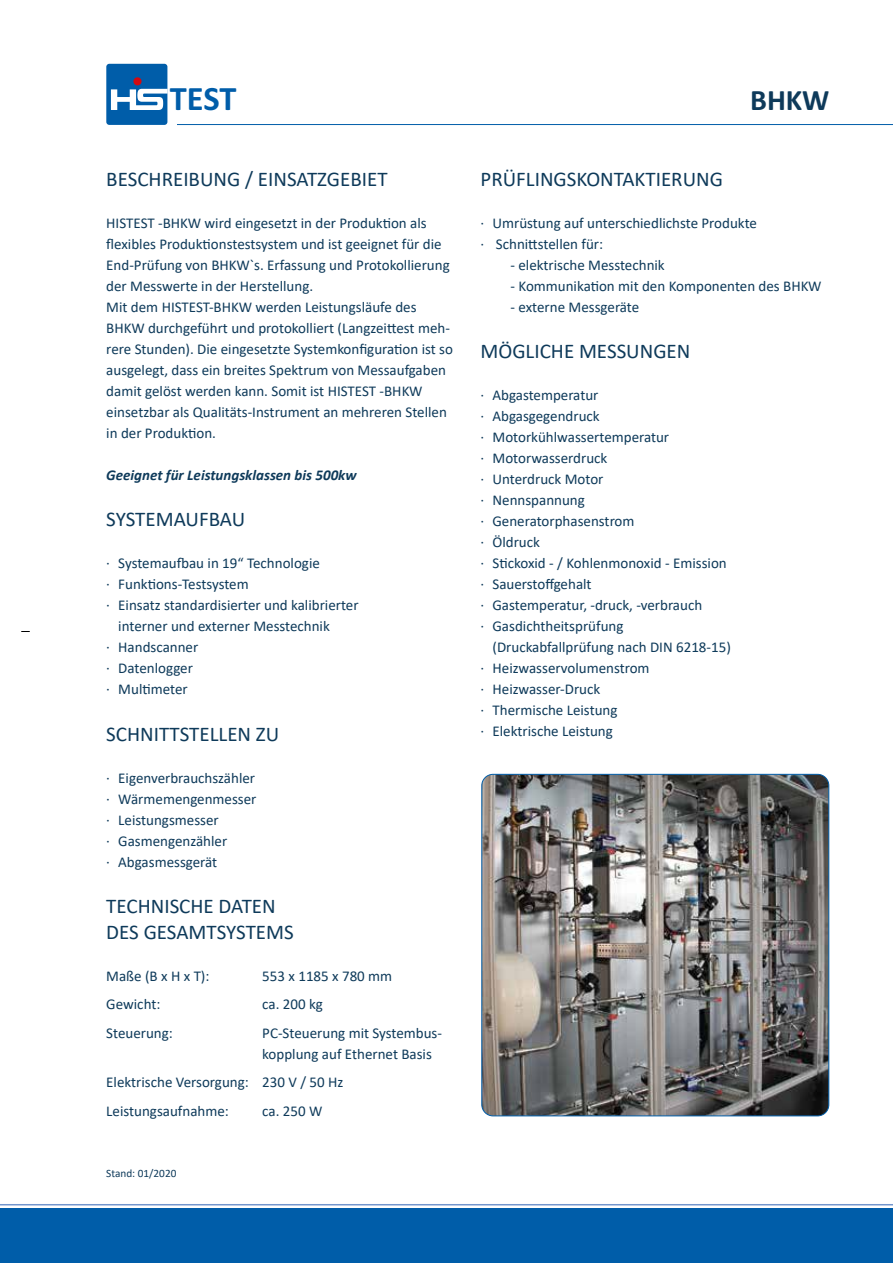
<style>
.page{position:relative;width:893px;height:1263px;background:#fff}
.page>*{position:absolute;margin:0;border:0;box-sizing:border-box;transform-origin:0 0}
.t1{font:700 34.35px "Calibri";color:#005da9}
.t2{font:700 30px "Calibri";color:#0e3a5a}
.t3{font:21px/25.5px "Calibri";color:#0e3a5a}
.t4{font:15px/21px "Calibri";color:#0e3a5a}
.t5{font:italic 700 15px "Calibri";color:#0e3a5a}
.t6{font:11.25px "Calibri";color:#0e3a5a}
</style>
<div class="page">
<div style="left:0;top:1208px;width:893px;height:55px;background:#005da9"></div>
<hr style="left:0;top:1204px;width:893px;height:1px;background:#7295cd">
<hr style="left:177px;top:124px;width:716px;height:1px;background:#005da9">
<div style="left:106px;top:64px;width:61px;height:61px;background:#005da9;border-radius:3px"></div>
<div style="left:133px;top:77px;width:9px;height:8px;background:#d20a11;border-radius:50%"></div>
<svg style="left:111px;top:89px;width:57px;height:21px"></svg>
<img style="left:482px;top:774px;width:347px;height:342px">
<div style="left:481px;top:774px;width:348px;height:342px;border:1px solid #005da9;border-radius:11px"></div>
<h1 class="t1" style="left:170px;top:75px;width:68px">TEST</h1>
<h2 class="t2" style="left:750px;top:78px;width:80px">BHKW</h2>
<h3 class="t3" style="left:106px;top:166px;width:283px">BESCHREIBUNG / EINSATZGEBIET</h3>
<p class="t4" style="left:106px;top:212px;width:348px">HISTEST -BHKW wird eingesetzt in der Produktion als flexibles Produktionstestsystem und ist geeignet für die End-Prüfung von BHKW`s. Erfassung und Protokollierung der Messwerte in der Herstellung.<br>Mit dem HISTEST-BHKW werden Leistungsläufe des BHKW durchgeführt und protokolliert (Langzeittest meh&shy;rere Stunden). Die eingesetzte Systemkonfiguration ist so ausgelegt, dass ein breites Spektrum von Messaufgaben damit gelöst werden kann. Somit ist HISTEST -BHKW einsetzbar als Qualitäts-Instrument an mehreren Stellen in der Produktion.</p>
<p class="t5" style="left:106px;top:464px;width:252px">Geeignet für Leistungsklassen bis 500kw</p>
<h3 class="t3" style="left:106px;top:506px;width:140px">SYSTEMAUFBAU</h3>
<p class="t4" style="left:106px;top:552px;width:215px">· Systemaufbau in 19“ Technologie</p>
<p class="t4" style="left:106px;top:573px;width:144px">· Funktions-Testsystem</p>
<p class="t4" style="left:106px;top:594px;width:254px">· Einsatz standardisierter und kalibrierter</p>
<p class="t4" style="left:118px;top:615px;width:213px">interner und externer Messtechnik</p>
<p class="t4" style="left:106px;top:636px;width:94px">· Handscanner</p>
<p class="t4" style="left:106px;top:657px;width:88px">· Datenlogger</p>
<p class="t4" style="left:106px;top:678px;width:83px">· Multimeter</p>
<h3 class="t3" style="left:106px;top:721px;width:174px">SCHNITTSTELLEN ZU</h3>
<p class="t4" style="left:106px;top:767px;width:152px">· Eigenverbrauchszähler · Wärmemengenmesser · Leistungsmesser<br>· Gasmengenzähler<br>· Abgasmessgerät</p>
<h3 class="t3" style="left:106px;top:893px;width:189px">TECHNISCHE DATEN<br>DES GESAMTSYSTEMS</h3>
<p class="t4" style="left:106px;top:965px;width:105px">Maße (B x H x T):</p>
<p class="t4" style="left:262px;top:965px;width:131px">553 x 1185 x 780 mm</p>
<p class="t4" style="left:106px;top:993px;width:56px">Gewicht:</p>
<p class="t4" style="left:262px;top:993px;width:62px">ca. 200 kg</p>
<p class="t4" style="left:106px;top:1022px;width:68px">Steuerung:</p>
<p class="t4" style="left:262px;top:1022px;width:181px">PC-Steuerung mit Systembus&shy;kopplung auf Ethernet Basis</p>
<p class="t4" style="left:106px;top:1068px;width:239px;line-height:28.5px">Elektrische Versorgung: 230 V / 50 Hz<br>Leistungsaufnahme:</p>
<p class="t4" style="left:262px;top:1100px;width:62px">ca. 250 W</p>
<p class="t6" style="left:106px;top:1165px;width:72px">Stand: 01/2020</p>
<h3 class="t3" style="left:480px;top:166px;width:244px">PRÜFLINGSKONTAKTIERUNG</h3>
<p class="t4" style="left:480px;top:212px;width:278px">· Umrüstung auf unterschiedlichste Produkte · Schnittstellen für:</p>
<p class="t4" style="left:510px;top:254px;width:156px">- elektrische Messtechnik</p>
<p class="t4" style="left:510px;top:275px;width:313px">- Kommunikation mit den Komponenten des BHKW</p>
<p class="t4" style="left:510px;top:296px;width:130px">- externe Messgeräte</p>
<h3 class="t3" style="left:480px;top:338px;width:211px">MÖGLICHE MESSUNGEN</h3>
<p class="t4" style="left:480px;top:384px;width:248px">· Abgastemperatur<br>· Abgasgegendruck<br>· Motorkühlwassertemperatur<br>· Motorwasserdruck<br>· Unterdruck Motor<br>· Nennspannung<br>· Generatorphasenstrom<br>· Öldruck<br>· Stickoxid - / Kohlenmonoxid - Emission · Sauerstoffgehalt<br>· Gastemperatur, -druck, -verbrauch<br>· Gasdichtheitsprüfung</p>
<p class="t4" style="left:480px;top:636px;width:252px;text-indent:12px">(Druckabfallprüfung nach DIN 6218-15) · Heizwasservolumenstrom<br>· Heizwasser-Druck<br>· Thermische Leistung<br>· Elektrische Leistung</p>
</div>
